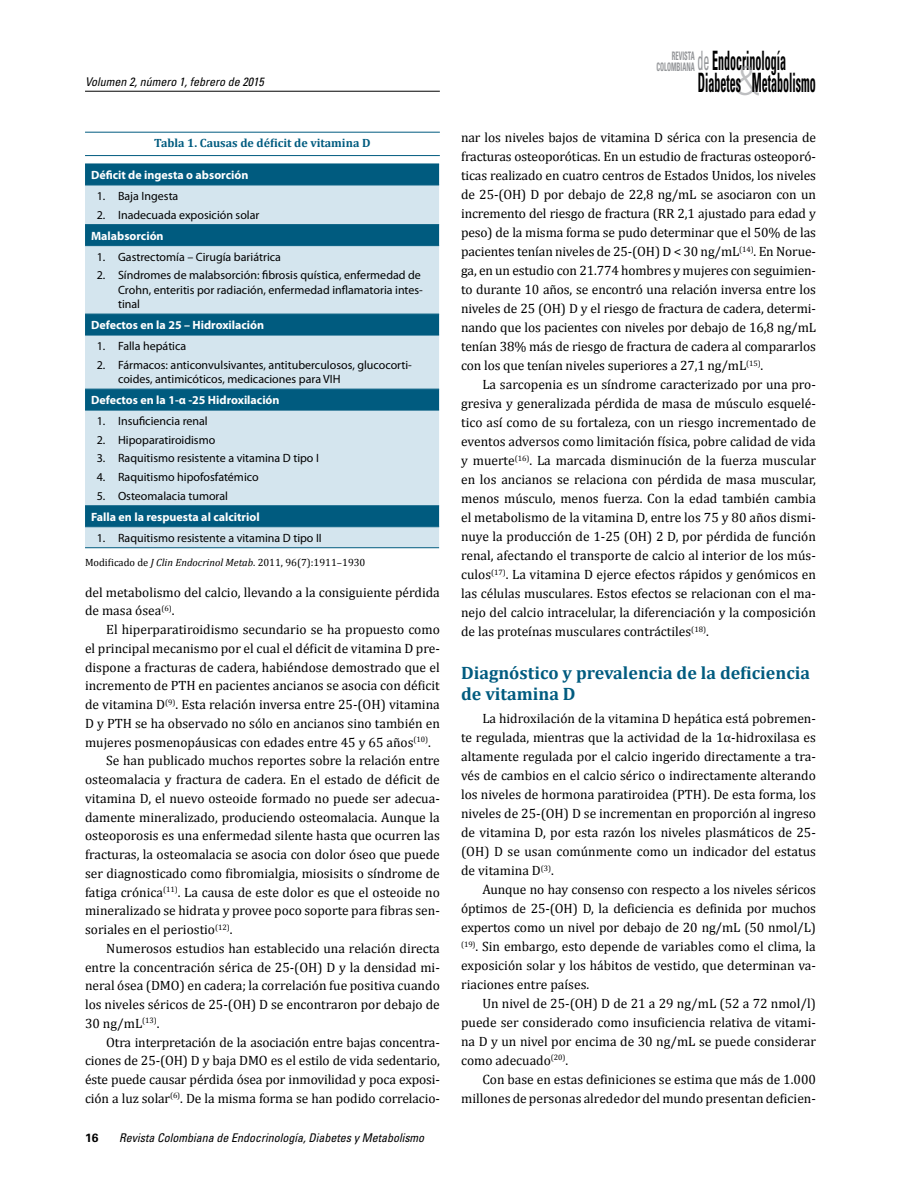
<style>
.page{position:relative;width:918px;height:1188px;background:#fff}
.page>*{position:absolute;margin:0;border:0;box-sizing:border-box;transform-origin:0 0}
.t1{font:700 condensed 26.7px/21.5px "Univers";color:#000;scale:.45 1}
.t2{font:700 18px/21.3px "Cambria";color:#005b7f}
.t3{font:13.5px/19px "Cambria";color:#000;text-align:justify}
.t4{font:12px/14.4px "Myriad Pro";color:#000}
.t5{font:700 12px "Myriad Pro";color:#fff}
.t6{font:italic condensed 12px "Univers";color:#000}
.t7{font:700 12px "Cambria";color:#005b7f}
.t8{font:700 12px "Univers";color:#000}
.t9{font:700 condensed 11.7px/10.5px "Univers";color:#939598;text-align:right;scale:.56 1}
.t10{font:10.5px "Cambria";color:#000}
.s1{font-style:italic}
.s2{font-weight:400;color:#939598}
.s3{font-family:"Akzidenz Grotesk BE";font-weight:300;font-stretch:normal;font-size:40.65px;color:#939598}
</style>
<div class="page">
<hr style="left:85px;top:91px;width:355px;height:1px;background:#000">
<div style="left:85px;top:165px;width:354px;height:20px;background:#005b7f"></div>
<svg style="left:85px;top:186px;width:354px;height:361px;background:#a3c5d4"></svg>
<hr style="left:85px;top:164px;width:354px;height:1px;background:#005b7f">
<hr style="left:85px;top:185px;width:354px;height:1px;background:#005b7f">
<hr style="left:85px;top:224px;width:354px;height:1px;background:#005b7f">
<hr style="left:85px;top:245px;width:354px;height:1px;background:#005b7f">
<hr style="left:85px;top:314px;width:354px;height:1px;background:#005b7f">
<hr style="left:85px;top:335px;width:354px;height:1px;background:#005b7f">
<hr style="left:85px;top:389px;width:354px;height:1px;background:#005b7f">
<hr style="left:85px;top:410px;width:354px;height:1px;background:#005b7f">
<hr style="left:85px;top:505px;width:354px;height:1px;background:#005b7f">
<hr style="left:85px;top:526px;width:354px;height:1px;background:#005b7f">
<hr style="left:85px;top:547px;width:354px;height:1px;background:#005b7f">
<hr style="left:85px;top:132px;width:355px;height:1px;background:#005b7f">
<hr style="left:85px;top:155px;width:355px;height:1px;background:#005b7f">
<p class="t6" style="left:85px;top:74px;width:180px">Volumen 2, número 1, febrero de 2015</p>
<p class="t7" style="left:154px;top:135px;width:218px">Tabla 1. Causas de déficit de vitamina D</p>
<p class="t5" style="left:91px;top:167px;width:159px">Déficit de ingesta o absorción</p>
<p class="t4" style="left:97px;top:189px;width:83px">1. Baja Ingesta</p>
<p class="t4" style="left:97px;top:207px;width:164px">2. Inadecuada exposición solar</p>
<p class="t5" style="left:91px;top:228px;width:74px">Malabsorción</p>
<p class="t4" style="left:97px;top:249px;width:186px">1. Gastrectomía – Cirugía bariátrica</p>
<p class="t4" style="left:118px;top:268px;width:306px;text-indent:-21px">2. Síndromes de malabsorción: fibrosis quística, enfermedad de<br>Crohn, enteritis por radiación, enfermedad inflamatoria intes&shy;tinal</p>
<p class="t5" style="left:91px;top:317px;width:175px">Defectos en la 25 – Hidroxilación</p>
<p class="t4" style="left:97px;top:339px;width:91px">1. Falla hepática</p>
<p class="t4" style="left:118px;top:357px;width:295px;text-indent:-21px">2. Fármacos: anticonvulsivantes, antituberculosos, glucocorti&shy;coides, antimicóticos, medicaciones para VIH</p>
<p class="t5" style="left:91px;top:392px;width:190px">Defectos en la 1-α -25 Hidroxilación</p>
<p class="t4" style="left:97px;top:414px;width:113px">1. Insuficiencia renal</p>
<p class="t4" style="left:97px;top:432px;width:120px">2. Hipoparatiroidismo</p>
<p class="t4" style="left:97px;top:451px;width:224px">3. Raquitismo resistente a vitamina D tipo I</p>
<p class="t4" style="left:97px;top:470px;width:163px">4. Raquitismo hipofosfatémico</p>
<p class="t4" style="left:97px;top:488px;width:133px">5. Osteomalacia tumoral</p>
<p class="t5" style="left:91px;top:509px;width:170px">Falla en la respuesta al calcitriol</p>
<p class="t4" style="left:97px;top:530px;width:227px">1. Raquitismo resistente a vitamina D tipo II</p>
<p class="t10" style="left:85px;top:556px;width:282px">Modificado de <span class="s1">J Clin Endocrinol Metab</span>. 2011, 96(7):1911–1930</p>
<p class="t3" style="left:85px;top:583px;width:356px">del metabolismo del calcio, llevando a la consiguiente pérdida de masa ósea<sup>(6)</sup>.</p>
<p class="t3" style="left:106px;top:620px;width:335px">El hiperparatiroidismo secundario se ha propuesto como</p>
<p class="t3" style="left:85px;top:639px;width:356px">el principal mecanismo por el cual el déficit de vitamina D pre-</p>
<p class="t3" style="left:85px;top:657px;width:356px">dispone a fracturas de cadera, habiéndose demostrado que el</p>
<p class="t3" style="left:85px;top:676px;width:356px">incremento de PTH en pacientes ancianos se asocia con déficit</p>
<p class="t3" style="left:85px;top:695px;width:356px">de vitamina D<sup>(9)</sup>. Esta relación inversa entre 25-(OH) vitamina</p>
<p class="t3" style="left:85px;top:714px;width:356px">D y PTH se ha observado no sólo en ancianos sino también en</p>
<p class="t3" style="left:85px;top:732px;width:348px">mujeres posmenopáusicas con edades entre 45 y 65 años<sup>(10)</sup>.</p>
<p class="t3" style="left:106px;top:751px;width:335px">Se han publicado muchos reportes sobre la relación entre</p>
<p class="t3" style="left:85px;top:770px;width:356px">osteomalacia y fractura de cadera. En el estado de déficit de</p>
<p class="t3" style="left:85px;top:789px;width:356px">vitamina D, el nuevo osteoide formado no puede ser adecua-</p>
<p class="t3" style="left:85px;top:807px;width:356px">damente mineralizado, produciendo osteomalacia. Aunque la</p>
<p class="t3" style="left:85px;top:826px;width:356px">osteoporosis es una enfermedad silente hasta que ocurren las</p>
<p class="t3" style="left:85px;top:845px;width:356px">fracturas, la osteomalacia se asocia con dolor óseo que puede</p>
<p class="t3" style="left:85px;top:864px;width:356px">ser diagnosticado como fibromialgia, miosisits o síndrome de</p>
<p class="t3" style="left:85px;top:882px;width:356px">fatiga crónica<sup>(11)</sup>. La causa de este dolor es que el osteoide no</p>
<p class="t3" style="left:85px;top:901px;width:356px">mineralizado se hidrata y provee poco soporte para fibras sen-</p>
<p class="t3" style="left:85px;top:920px;width:149px">soriales en el periostio<sup>(12)</sup>.</p>
<p class="t3" style="left:106px;top:939px;width:335px">Numerosos estudios han establecido una relación directa</p>
<p class="t3" style="left:85px;top:957px;width:356px">entre la concentración sérica de 25-(OH) D y la densidad mi-</p>
<p class="t3" style="left:85px;top:976px;width:356px">neral ósea (DMO) en cadera; la correlación fue positiva cuando</p>
<p class="t3" style="left:85px;top:995px;width:356px">los niveles séricos de 25-(OH) D se encontraron por debajo de</p>
<p class="t3" style="left:85px;top:1014px;width:76px">30 ng/mL<sup>(13)</sup>.</p>
<p class="t3" style="left:106px;top:1032px;width:335px">Otra interpretación de la asociación entre bajas concentra-</p>
<p class="t3" style="left:85px;top:1051px;width:356px">ciones de 25-(OH) D y baja DMO es el estilo de vida sedentario,</p>
<p class="t3" style="left:85px;top:1070px;width:356px">éste puede causar pérdida ósea por inmovilidad y poca exposi-</p>
<p class="t3" style="left:85px;top:1089px;width:356px">ción a luz solar<sup>(6)</sup>. De la misma forma se han podido correlacio-</p>
<p class="t8" style="left:85px;top:1131px;width:15px">16</p>
<p class="t6" style="left:119px;top:1130px;width:307px">Revista Colombiana de Endocrinología, Diabetes y Metabolismo</p>
<p class="t9" style="left:657px;top:51px;width:70px">Revista colombiana</p>
<h1 class="t1" style="left:697px;top:50px;width:265px"><span class="s2">de</span> Endocrinología<br>Diabetes<span class="s3">&amp;</span>Metabolismo</h1>
<p class="t3" style="left:461px;top:128px;width:356px">nar los niveles bajos de vitamina D sérica con la presencia de fracturas osteoporóticas. En un estudio de fracturas osteoporó&shy;ticas realizado en cuatro centros de Estados Unidos, los niveles de 25-(OH) D por debajo de 22,8 ng/mL se asociaron con un incremento del riesgo de fractura (RR 2,1 ajustado para edad y peso) de la misma forma se pudo determinar que el 50% de las pacientes tenían niveles de 25-(OH) D &lt; 30 ng/mL<sup>(14)</sup>. En Norue&shy;ga, en un estudio con 21.774 hombres y mujeres con seguimien&shy;to durante 10 años, se encontró una relación inversa entre los niveles de 25 (OH) D y el riesgo de fractura de cadera, determi&shy;nando que los pacientes con niveles por debajo de 16,8 ng/mL tenían 38% más de riesgo de fractura de cadera al compararlos con los que tenían niveles superiores a 27,1 ng/mL<sup>(15)</sup>.</p>
<p class="t3" style="left:461px;top:375px;width:356px;text-indent:21px">La sarcopenia es un síndrome caracterizado por una pro&shy;gresiva y generalizada pérdida de masa de músculo esquelé&shy;tico así como de su fortaleza, con un riesgo incrementado de eventos adversos como limitación física, pobre calidad de vida y muerte<sup>(16)</sup>. La marcada disminución de la fuerza muscular en los ancianos se relaciona con pérdida de masa muscular, menos músculo, menos fuerza. Con la edad también cambia el metabolismo de la vitamina D, entre los 75 y 80 años dismi&shy;nuye la producción de 1-25 (OH) 2 D, por pérdida de función renal, afectando el transporte de calcio al interior de los mús&shy;culos<sup>(17)</sup>. La vitamina D ejerce efectos rápidos y genómicos en las células musculares. Estos efectos se relacionan con el ma&shy;nejo del calcio intracelular, la diferenciación y la composición de las proteínas musculares contráctiles<sup>(18)</sup>.</p>
<h2 class="t2" style="left:461px;top:661px;width:350px">Diagnóstico y prevalencia de la deficiencia de vitamina D</h2>
<p class="t3" style="left:461px;top:709px;width:356px;text-indent:21px">La hidroxilación de la vitamina D hepática está pobremen&shy;te regulada, mientras que la actividad de la 1α-hidroxilasa es altamente regulada por el calcio ingerido directamente a tra&shy;vés de cambios en el calcio sérico o indirectamente alterando los niveles de hormona paratiroidea (PTH). De esta forma, los niveles de 25-(OH) D se incrementan en proporción al ingreso de vitamina D, por esta razón los niveles plasmáticos de 25- (OH) D se usan comúnmente como un indicador del estatus de vitamina D<sup>(3)</sup>.</p>
<p class="t3" style="left:461px;top:880px;width:356px;text-indent:21px">Aunque no hay consenso con respecto a los niveles séricos óptimos de 25-(OH) D, la deficiencia es definida por muchos expertos como un nivel por debajo de 20 ng/mL (50 nmol/L) <sup>(19)</sup>. Sin embargo, esto depende de variables como el clima, la exposición solar y los hábitos de vestido, que determinan va&shy;riaciones entre países.</p>
<p class="t3" style="left:461px;top:994px;width:356px;text-indent:21px">Un nivel de 25-(OH) D de 21 a 29 ng/mL (52 a 72 nmol/l) puede ser considerado como insuficiencia relativa de vitami&shy;na D y un nivel por encima de 30 ng/mL se puede considerar como adecuado<sup>(20)</sup>.</p>
<p class="t3" style="left:461px;top:1070px;width:356px;text-align:right">Con base en estas definiciones se estima que más de 1.000 millones de personas alrededor del mundo presentan deficien-</p>
</div>
